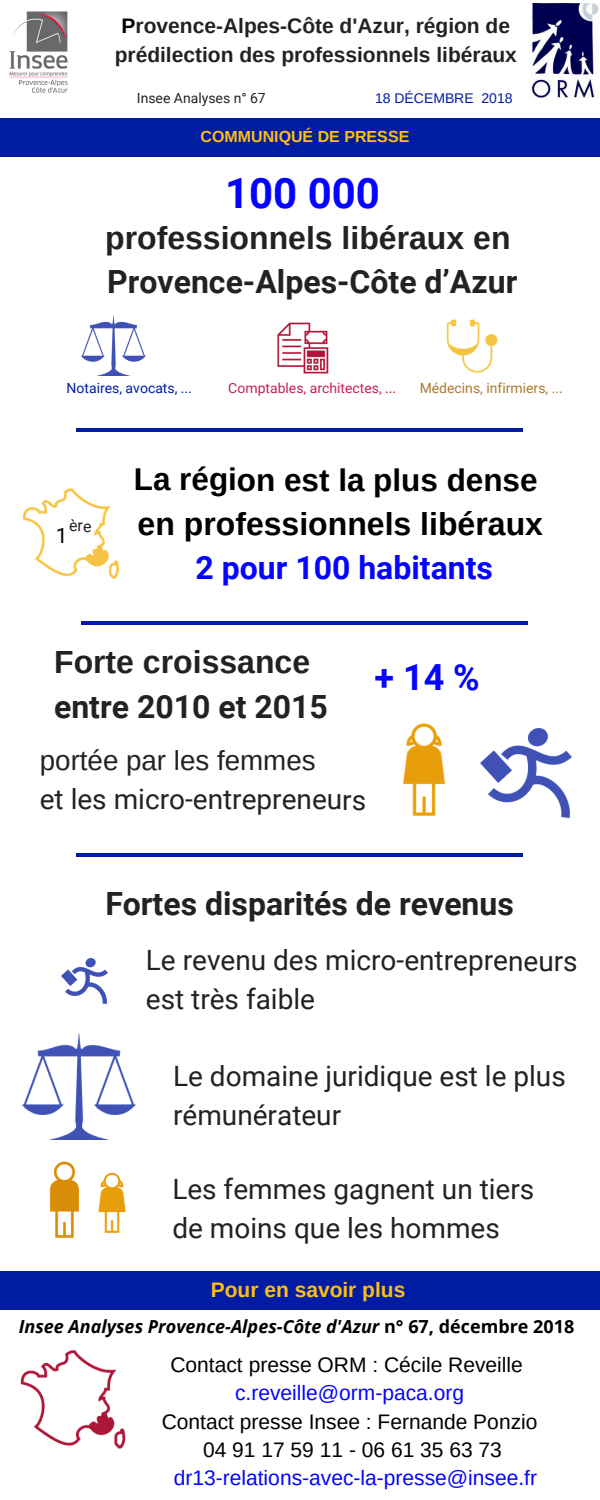
<style>
.page{position:relative;width:600px;height:1500px;background:#fff}
.page>*{position:absolute;margin:0;border:0;box-sizing:border-box;transform-origin:0 0}
.t1{font:700 42px "Roboto";color:#0504ff}
.t2{font:700 36px "Roboto";color:#0504ff}
.t3{font:700 32px "Roboto";color:#222}
.t4{font:700 32px "Arimo";color:#222}
.t5{font:700 32px "Arimo";color:#000}
.t6{font:700 32px "Roboto";color:#0504ff}
.t7{font:700 31.5px "Arimo";color:#000}
.t8{font:28px/38.9px "Roboto";color:#222}
.t9{font:27.7px "Arimo";color:#222}
.t10{font:21px/28.3px "Arimo";color:#000;text-align:center}
.t11{font:700 21px/29.2px "Arimo";color:#222;text-align:center}
.t12{font:21px "Arimo";color:#0504ff}
.t13{font:700 21px "Arimo";color:#ffbd12}
.t14{font:21px "Roboto";color:#000}
.t15{font:italic 700 18px "Open Sans";color:#000}
.t16{font:700 16px "Arimo";color:#ffbd12}
.t17{font:16px "Roboto";color:#222}
.t18{font:14px "Roboto";color:#c4205b}
.t19{font:14px "Roboto";color:#ab7a30}
.t20{font:14px "Roboto";color:#001ca3}
.t21{font:14px "Roboto";color:#222}
.t22{font:14px "Arimo";color:#001ca3}
.s1{color:#000}
.s2{color:#bb1212}
.s3{font-style:normal}
</style>
<div class="page">
<img style="left:9px;top:11px;width:59px;height:82px">
<div style="left:0;top:118px;width:600px;height:39px;background:#001ca3"></div>
<img style="left:446px;top:319px;width:52px;height:54px">
<img style="left:277px;top:322px;width:52px;height:52px">
<img style="left:403px;top:723px;width:43px;height:93px">
<img style="left:22px;top:488px;width:98px;height:91px">
<div style="left:0;top:1271px;width:600px;height:38px;background:#001ca3"></div>
<img style="left:81px;top:315px;width:64px;height:60px">
<hr style="left:77px;top:428px;width:446px;height:3px;background:#001ca3">
<hr style="left:82px;top:621px;width:446px;height:3px;background:#001ca3">
<img style="left:480px;top:729px;width:91px;height:88px">
<hr style="left:77px;top:853px;width:446px;height:3px;background:#001ca3">
<img style="left:23px;top:1034px;width:112px;height:105px">
<img style="left:62px;top:958px;width:46px;height:45px">
<img style="left:117px;top:1174px;width:9px;height:59px">
<img style="left:49px;top:1161px;width:68px;height:77px">
<img style="left:20px;top:1350px;width:106px;height:99px">
<img style="left:532px;top:3px;width:67px;height:95px">
<p class="t11" style="left:115px;top:11px;width:404px"><span class="s1">P</span>rovence-Alpes-Côte d'Azur, région de prédilection des professionnels libéraux</p>
<p class="t21" style="left:137px;top:90px;width:130px">Insee Analyses n° 67</p>
<p class="t22" style="left:375px;top:90px;width:139px">18 DÉCEMBRE 2018</p>
<p class="t16" style="left:200px;top:127px;width:210px">COMMUNIQUÉ DE PRESSE</p>
<h1 class="t1" style="left:225px;top:169px;width:156px">100 000</h1>
<p class="t4" style="left:105px;top:220px;width:407px">professionnels libéraux en</p>
<p class="t3" style="left:107px;top:263px;width:412px">Provence-Alpes-Côte d’Azur</p>
<p class="t20" style="left:67px;top:380px;width:127px">Notaires, avocats, ...</p>
<p class="t18" style="left:228px;top:380px;width:170px">Comptables, architectes, <span class="s2">...</span></p>
<p class="t19" style="left:420px;top:380px;width:145px">Médecins, infirmiers, ...</p>
<p class="t17" style="left:69px;top:517px;width:24px">ère</p>
<p class="t14" style="left:56px;top:523px;width:13px">1</p>
<p class="t7" style="left:134px;top:462px;width:405px">La région est la plus dense</p>
<p class="t5" style="left:138px;top:506px;width:407px">en professionnels libéraux</p>
<p class="t6" style="left:195px;top:549px;width:299px">2 pour 100 habitants</p>
<p class="t4" style="left:54px;top:644px;width:258px">Forte croissance</p>
<p class="t3" style="left:54px;top:688px;width:275px">entre 2010 et 2015</p>
<p class="t9" style="left:40px;top:745px;width:277px">portée par les femmes</p>
<p class="t8" style="left:40px;top:780px;width:328px">et les micro-entrepreneurs</p>
<p class="t2" style="left:374px;top:657px;width:107px">+ 14 %</p>
<p class="t3" style="left:105px;top:885px;width:410px">Fortes disparités de revenus</p>
<p class="t8" style="left:146px;top:941px;width:433px">Le revenu des micro-entrepreneurs est très faible</p>
<p class="t8" style="left:173px;top:1057px;width:394px">Le domaine juridique est le plus rémunérateur</p>
<p class="t8" style="left:172px;top:1170px;width:364px">Les femmes gagnent un tiers de moins que les hommes</p>
<p class="t13" style="left:211px;top:1278px;width:196px">Pour en savoir plus</p>
<p class="t15" style="left:19px;top:1314px;width:557px">Insee Analyses Provence-Alpes-Côte d'Azur <span class="s3">n° 67, décembre 2018</span></p>
<p class="t10" style="left:170px;top:1351px;width:354px">Contact presse ORM : Cécile Reveille</p>
<p class="t12" style="left:235px;top:1381px;width:231px">c.reveille@orm-paca.org</p>
<p class="t10" style="left:162px;top:1407px;width:377px">Contact presse Insee : Fernande Ponzio<br>04 91 17 59 11 - 06 61 35 63 73</p>
<p class="t12" style="left:174px;top:1466px;width:365px">dr13-relations-avec-la-presse@insee.fr</p>
</div>
